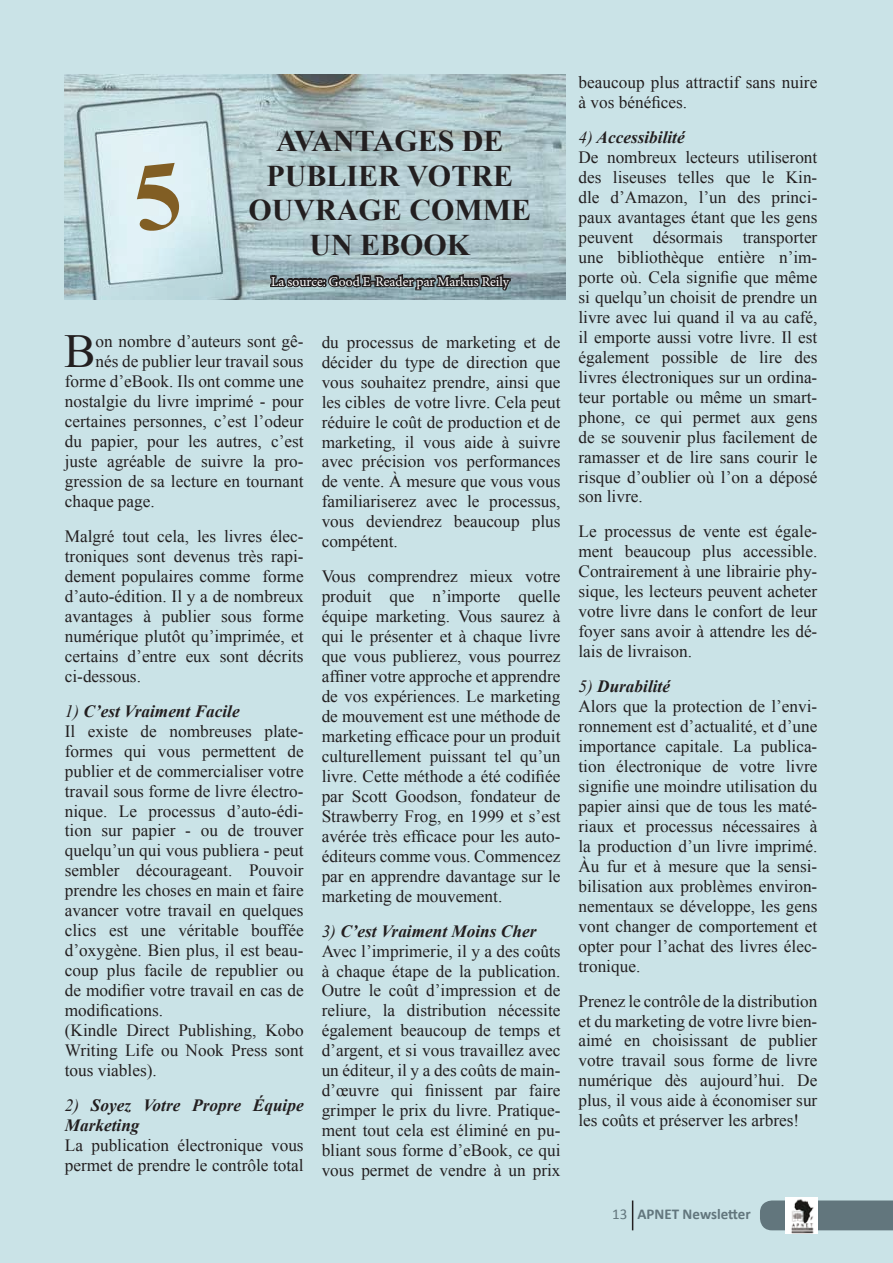
<style>
.page{position:relative;width:893px;height:1263px;background:#cae3e7}
.page>*{position:absolute;margin:0;border:0;box-sizing:border-box;transform-origin:0 0}
.t1{font:47.4px "Times New Roman";color:#231f20}
.t2{font:700 30px/34.5px "Times New Roman";color:#231f20;text-align:center}
.t3{font:17.25px/20px "Times New Roman";color:#231f20}
.t4{font:italic 700 17.25px/20px "Times New Roman";color:#231f20}
.t5{font:700 15px "Calibri";color:#62767d}
.t6{font:13.5px "Minion Pro";color:#fff}
.s1{font-style:italic}
.s2{font-weight:700;font-style:italic}
.s3{font-weight:400}
</style>
<div class="page">
<img style="left:65px;top:74px;width:501px;height:226px">
<svg style="left:269px;top:74px;width:244px;height:226px"></svg>
<hr style="left:632px;top:1200px;width:1px;height:30px;background:#231f20">
<div style="left:760px;top:1200px;width:133px;height:30px;background:#62767d"></div>
<img style="left:786px;top:1197px;width:32px;height:37px">
<div style="left:133px;top:163px;width:48px;height:69px;background:#e1f1f5"></div>
<h2 class="t2" style="left:249px;top:123px;width:284px">AVANTAGES DE<br>PUBLIER VOTRE<br>OUVRAGE COMME<br>UN EBOOK</h2>
<p class="t6" style="left:271px;top:272px;width:239px">La source: Good E-Reader par Markus Reily</p>
<h1 class="t1" style="left:64px;top:320px;width:33px">B</h1>
<p class="t3" style="left:96px;top:331px;width:210px">on nombre d’auteurs sont gê-</p>
<p class="t3" style="left:96px;top:351px;width:210px">nés de publier leur travail sous</p>
<p class="t3" style="left:65px;top:371px;width:240px">forme d’eBook. Ils ont comme une</p>
<p class="t3" style="left:65px;top:391px;width:240px">nostalgie du livre imprimé - pour</p>
<p class="t3" style="left:65px;top:411px;width:240px">certaines personnes, c’est l’odeur</p>
<p class="t3" style="left:65px;top:431px;width:240px">du papier, pour les autres, c’est</p>
<p class="t3" style="left:65px;top:451px;width:240px">juste agréable de suivre la pro-</p>
<p class="t3" style="left:65px;top:471px;width:240px">gression de sa lecture en tournant</p>
<p class="t3" style="left:65px;top:491px;width:92px">chaque page.</p>
<p class="t3" style="left:65px;top:526px;width:240px;text-align:justify">Malgré tout cela, les livres élec&shy;troniques sont devenus très rapi&shy;dement populaires comme forme d’auto-édition. Il y a de nombreux avantages à publier sous forme numérique plutôt qu’imprimée, et certains d’entre eux sont décrits ci-dessous.</p>
<p class="t3" style="left:65px;top:701px;width:240px"><span class="s1">1)</span> <span class="s2">C’est Vraiment Facile<br></span>Il existe de nombreuses plate&shy;formes qui vous permettent de publier et de commercialiser votre travail sous forme de livre électro&shy;nique. Le processus d’auto-édi&shy;tion sur papier - ou de trouver quelqu’un qui vous publiera - peut sembler décourageant. Pouvoir prendre les choses en main et faire avancer votre travail en quelques clics est une véritable bouffée d’oxygène. Bien plus, il est beau&shy;coup plus facile de republier ou de modifier votre travail en cas de modifications.<br>(Kindle Direct Publishing, Kobo<br>Writing Life ou Nook Press sont tous viables).</p>
<p class="t4" style="left:65px;top:1095px;width:240px"><span class="s3">2)</span> Soyez Votre Propre Équipe<br>Marketing</p>
<p class="t3" style="left:65px;top:1135px;width:240px">La publication électronique vous permet de prendre le contrôle total</p>
<p class="t3" style="left:322px;top:332px;width:240px;text-align:justify">du processus de marketing et de décider du type de direction que vous souhaitez prendre, ainsi que les cibles de votre livre. Cela peut réduire le coût de production et de marketing, il vous aide à suivre avec précision vos performances de vente. À mesure que vous vous familiariserez avec le processus, vous deviendrez beaucoup plus compétent.</p>
<p class="t3" style="left:322px;top:566px;width:240px;text-align:justify">Vous comprendrez mieux votre produit que n’importe quelle équipe marketing. Vous saurez à qui le présenter et à chaque livre que vous publierez, vous pourrez affiner votre approche et apprendre de vos expériences. Le marketing de mouvement est une méthode de marketing efficace pour un produit culturellement puissant tel qu’un livre. Cette méthode a été codifiée par Scott Goodson, fondateur de Strawberry Frog, en 1999 et s’est avérée très efficace pour les auto&shy;éditeurs comme vous. Commencez par en apprendre davantage sur le marketing de mouvement.</p>
<p class="t3" style="left:322px;top:920px;width:240px"><span class="s1">3)</span> <span class="s2">C’est Vraiment Moins Cher<br></span>Avec l’imprimerie, il y a des coûts à chaque étape de la publication.<br>Outre le coût d’impression et de reliure, la distribution nécessite également beaucoup de temps et d’argent, et si vous travaillez avec un éditeur, il y a des coûts de main&shy;d’œuvre qui finissent par faire grimper le prix du livre. Pratique&shy;ment tout cela est éliminé en pu&shy;bliant sous forme d’eBook, ce qui vous permet de vendre à un prix</p>
<p class="t3" style="left:578px;top:72px;width:240px">beaucoup plus attractif sans nuire à vos bénéfices.</p>
<p class="t3" style="left:578px;top:127px;width:240px"><span class="s1">4)</span> <span class="s2">Accessibilité<br></span>De nombreux lecteurs utiliseront des liseuses telles que le Kin&shy;dle d’Amazon, l’un des princi&shy;paux avantages étant que les gens peuvent désormais transporter une bibliothèque entière n’im&shy;porte où. Cela signifie que même si quelqu’un choisit de prendre un livre avec lui quand il va au café, il emporte aussi votre livre. Il est également possible de lire des livres électroniques sur un ordina&shy;teur portable ou même un smart&shy;phone, ce qui permet aux gens de se souvenir plus facilement de ramasser et de lire sans courir le risque d’oublier où l’on a déposé son livre.</p>
<p class="t3" style="left:578px;top:521px;width:240px;text-align:justify">Le processus de vente est égale&shy;ment beaucoup plus accessible.<br>Contrairement à une librairie phy&shy;sique, les lecteurs peuvent acheter votre livre dans le confort de leur foyer sans avoir à attendre les dé&shy;lais de livraison.</p>
<p class="t3" style="left:578px;top:676px;width:240px"><span class="s1">5)</span> <span class="s2">Durabilité<br></span>Alors que la protection de l’envi&shy;ronnement est d’actualité, et d’une importance capitale. La publica&shy;tion électronique de votre livre signifie une moindre utilisation du papier ainsi que de tous les maté&shy;riaux et processus nécessaires à la production d’un livre imprimé.<br>Àu fur et à mesure que la sensi&shy;bilisation aux problèmes environ&shy;nementaux se développe, les gens vont changer de comportement et opter pour l’achat des livres élec&shy;tronique.</p>
<p class="t3" style="left:578px;top:990px;width:240px;text-align:justify">Prenez le contrôle de la distribution et du marketing de votre livre bien&shy;aimé en choisissant de publier votre travail sous forme de livre numérique dès aujourd’hui. De plus, il vous aide à économiser sur les coûts et préserver les arbres!</p>
<p class="t5" style="left:612px;top:1204px;width:140px"><span class="s3">13</span> APNET Newsletter</p>
</div>
